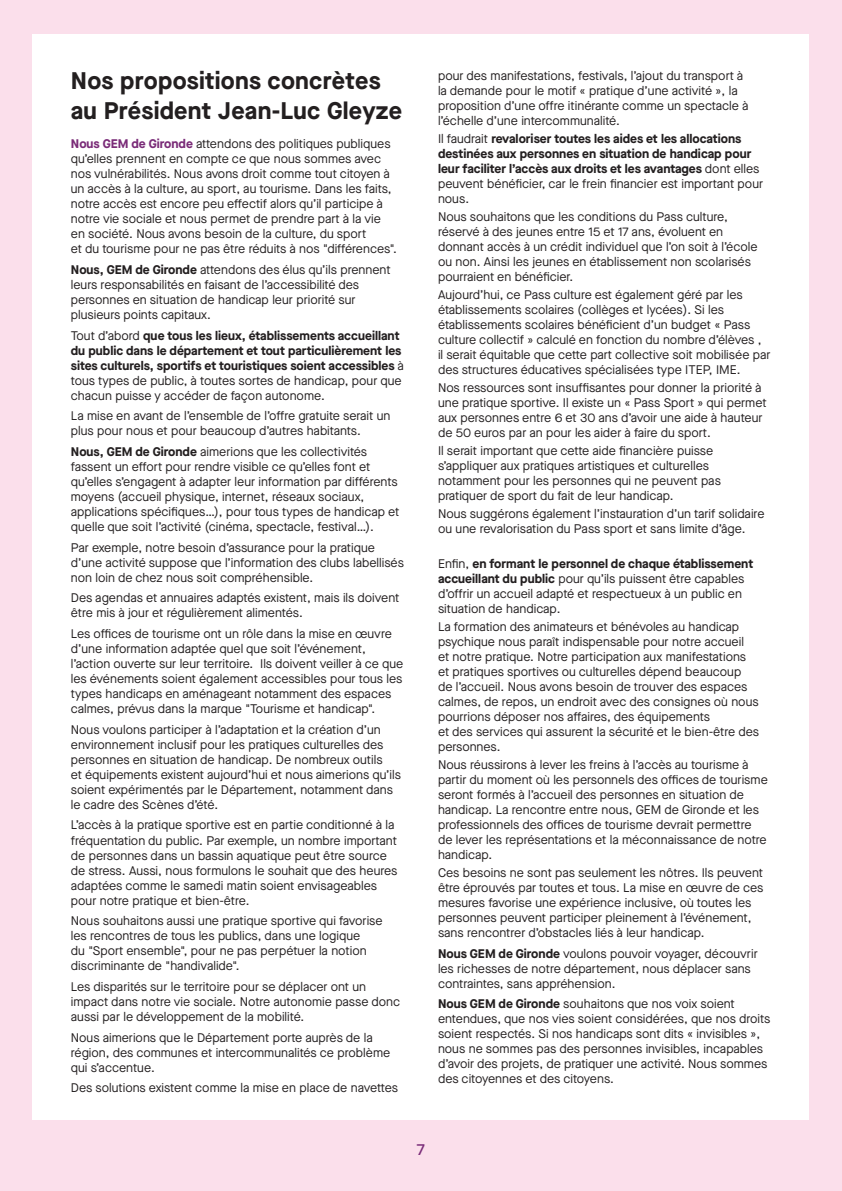
<style>
.page{position:relative;width:842px;height:1191px;background:#fbdfeb}
.page>*{position:absolute;margin:0;border:0;box-sizing:border-box;transform-origin:0 0}
.COURANT_15{font:700 24px/30px "Maison Neue";letter-spacing:.01em;color:#231f20}
.PAGINATION_-_FOLIO{font:500 16px "Maison Neue";color:#7a2c78}
.COUTANT_12_5{font:12.5px/15px "Maison Neue";color:#231f20}
.COUTANT_12_5-2{font:700 12.5px/15px "Maison Neue";color:#231f20}
.s1{font-weight:700;color:#7a2c78}
.s2{font-weight:700}
.s3{font-weight:400}
</style>
<div class="page">
<div style="left:33px;top:35px;width:776px;height:1085px;background:#fff"></div>
<p class="COURANT_15" style="left:71px;top:65px;width:333px">Nos propositions concrètes au Président Jean-Luc Gleyze</p>
<p class="COUTANT_12_5" style="left:71px;top:136px;width:327px"><span class="s1">Nous GEM de Gironde</span> attendons des politiques publiques qu’elles prennent en compte ce que nous sommes avec nos vulnérabilités. Nous avons droit comme tout citoyen à un accès à la culture, au sport, au tourisme. Dans les faits, notre accès est encore peu effectif alors qu’il participe à notre vie sociale et nous permet de prendre part à la vie en société. Nous avons besoin de la culture, du sport<br>et du tourisme pour ne pas être réduits à nos "différences".</p>
<p class="COUTANT_12_5" style="left:71px;top:262px;width:321px"><span class="s2">Nous, GEM de Gironde</span> attendons des élus qu’ils prennent leurs responsabilités en faisant de l’accessibilité des personnes en situation de handicap leur priorité sur plusieurs points capitaux.</p>
<p class="COUTANT_12_5-2" style="left:71px;top:327px;width:335px"><span class="s3">Tout d’abord</span> que tous les lieux, établissements accueillant du public dans le département et tout particulièrement les sites culturels, sportifs et touristiques soient accessibles <span class="s3">à tous types de public, à toutes sortes de handicap, pour que chacun puisse y accéder de façon autonome.</span></p>
<p class="COUTANT_12_5" style="left:71px;top:408px;width:321px">La mise en avant de l’ensemble de l’offre gratuite serait un plus pour nous et pour beaucoup d’autres habitants.</p>
<p class="COUTANT_12_5" style="left:71px;top:444px;width:330px"><span class="s2">Nous, GEM de Gironde</span> aimerions que les collectivités fassent un effort pour rendre visible ce qu’elles font et qu’elles s’engagent à adapter leur information par différents moyens (accueil physique, internet, réseaux sociaux, applications spécifiques…), pour tous types de handicap et quelle que soit l’activité (cinéma, spectacle, festival…).</p>
<p class="COUTANT_12_5" style="left:71px;top:540px;width:335px">Par exemple, notre besoin d’assurance pour la pratique d’une activité suppose que l’information des clubs labellisés non loin de chez nous soit compréhensible.</p>
<p class="COUTANT_12_5" style="left:71px;top:590px;width:330px">Des agendas et annuaires adaptés existent, mais ils doivent être mis à jour et régulièrement alimentés.</p>
<p class="COUTANT_12_5" style="left:71px;top:626px;width:334px">Les offices de tourisme ont un rôle dans la mise en œuvre d’une information adaptée quel que soit l’événement, l’action ouverte sur leur territoire. Ils doivent veiller à ce que les événements soient également accessibles pour tous les types handicaps en aménageant notamment des espaces calmes, prévus dans la marque "Tourisme et handicap".</p>
<p class="COUTANT_12_5" style="left:71px;top:722px;width:332px">Nous voulons participer à l’adaptation et la création d’un environnement inclusif pour les pratiques culturelles des personnes en situation de handicap. De nombreux outils<br>et équipements existent aujourd’hui et nous aimerions qu’ils soient expérimentés par le Département, notamment dans le cadre des Scènes d’été.</p>
<p class="COUTANT_12_5" style="left:71px;top:817px;width:328px">L’accès à la pratique sportive est en partie conditionné à la fréquentation du public. Par exemple, un nombre important de personnes dans un bassin aquatique peut être source de stress. Aussi, nous formulons le souhait que des heures adaptées comme le samedi matin soient envisageables pour notre pratique et bien-être.</p>
<p class="COUTANT_12_5" style="left:71px;top:913px;width:313px">Nous souhaitons aussi une pratique sportive qui favorise les rencontres de tous les publics, dans une logique<br>du "Sport ensemble", pour ne pas perpétuer la notion discriminante de "handivalide".</p>
<p class="COUTANT_12_5" style="left:71px;top:979px;width:331px">Les disparités sur le territoire pour se déplacer ont un impact dans notre vie sociale. Notre autonomie passe donc aussi par le développement de la mobilité.</p>
<p class="COUTANT_12_5" style="left:71px;top:1029px;width:321px">Nous aimerions que le Département porte auprès de la région, des communes et intercommunalités ce problème qui s’accentue.</p>
<p class="COUTANT_12_5" style="left:71px;top:1080px;width:329px">Des solutions existent comme la mise en place de navettes</p>
<p class="COUTANT_12_5" style="left:438px;top:68px;width:312px">pour des manifestations, festivals, l’ajout du transport à la demande pour le motif « pratique d’une activité », la proposition d’une offre itinérante comme un spectacle à l’échelle d’une intercommunalité.</p>
<p class="COUTANT_12_5-2" style="left:438px;top:131px;width:327px"><span class="s3">Il faudrait</span> revaloriser toutes les aides et les allocations destinées aux personnes en situation de handicap pour leur faciliter l’accès aux droits et les avantages <span class="s3">dont elles peuvent bénéficier, car le frein financier est important pour nous.</span></p>
<p class="COUTANT_12_5" style="left:438px;top:209px;width:321px">Nous souhaitons que les conditions du Pass culture, réservé à des jeunes entre 15 et 17 ans, évoluent en donnant accès à un crédit individuel que l’on soit à l’école ou non. Ainsi les jeunes en établissement non scolarisés pourraient en bénéficier.</p>
<p class="COUTANT_12_5" style="left:438px;top:287px;width:334px">Aujourd’hui, ce Pass culture est également géré par les établissements scolaires (collèges et lycées). Si les établissements scolaires bénéficient d’un budget « Pass culture collectif » calculé en fonction du nombre d’élèves ,<br>il serait équitable que cette part collective soit mobilisée par des structures éducatives spécialisées type ITEP, IME.</p>
<p class="COUTANT_12_5" style="left:438px;top:380px;width:330px">Nos ressources sont insuffisantes pour donner la priorité à une pratique sportive. Il existe un « Pass Sport » qui permet aux personnes entre 6 et 30 ans d’avoir une aide à hauteur de 50 euros par an pour les aider à faire du sport.</p>
<p class="COUTANT_12_5" style="left:438px;top:443px;width:284px">Il serait important que cette aide financière puisse s’appliquer aux pratiques artistiques et culturelles notamment pour les personnes qui ne peuvent pas pratiquer de sport du fait de leur handicap.</p>
<p class="COUTANT_12_5" style="left:438px;top:505px;width:328px">Nous suggérons également l’instauration d’un tarif solidaire ou une revalorisation du Pass sport et sans limite d’âge.</p>
<p class="COUTANT_12_5" style="left:438px;top:556px;width:316px">Enfin, <span class="s2">en formant le personnel de chaque établissement accueillant du public</span> pour qu’ils puissent être capables d’offrir un accueil adapté et respectueux à un public en situation de handicap.</p>
<p class="COUTANT_12_5" style="left:438px;top:619px;width:322px">La formation des animateurs et bénévoles au handicap psychique nous paraît indispensable pour notre accueil<br>et notre pratique. Notre participation aux manifestations et pratiques sportives ou culturelles dépend beaucoup de l’accueil. Nous avons besoin de trouver des espaces calmes, de repos, un endroit avec des consignes où nous pourrions déposer nos affaires, des équipements<br>et des services qui assurent la sécurité et le bien-être des personnes.</p>
<p class="COUTANT_12_5" style="left:438px;top:757px;width:331px">Nous réussirons à lever les freins à l’accès au tourisme à partir du moment où les personnels des offices de tourisme seront formés à l’accueil des personnes en situation de handicap. La rencontre entre nous, GEM de Gironde et les professionnels des offices de tourisme devrait permettre de lever les représentations et la méconnaissance de notre handicap.</p>
<p class="COUTANT_12_5" style="left:438px;top:865px;width:327px">Ces besoins ne sont pas seulement les nôtres. Ils peuvent être éprouvés par toutes et tous. La mise en œuvre de ces mesures favorise une expérience inclusive, où toutes les personnes peuvent participer pleinement à l’événement, sans rencontrer d’obstacles liés à leur handicap.</p>
<p class="COUTANT_12_5" style="left:438px;top:945px;width:321px"><span class="s2">Nous GEM de Gironde</span> voulons pouvoir voyager, découvrir les richesses de notre département, nous déplacer sans contraintes, sans appréhension.</p>
<p class="COUTANT_12_5" style="left:438px;top:996px;width:334px"><span class="s2">Nous GEM de Gironde</span> souhaitons que nos voix soient entendues, que nos vies soient considérées, que nos droits soient respectés. Si nos handicaps sont dits « invisibles », nous ne sommes pas des personnes invisibles, incapables d’avoir des projets, de pratiquer une activité. Nous sommes des citoyennes et des citoyens.</p>
<p class="PAGINATION_-_FOLIO" style="left:417px;top:1139px;width:10px">7</p>
</div>
